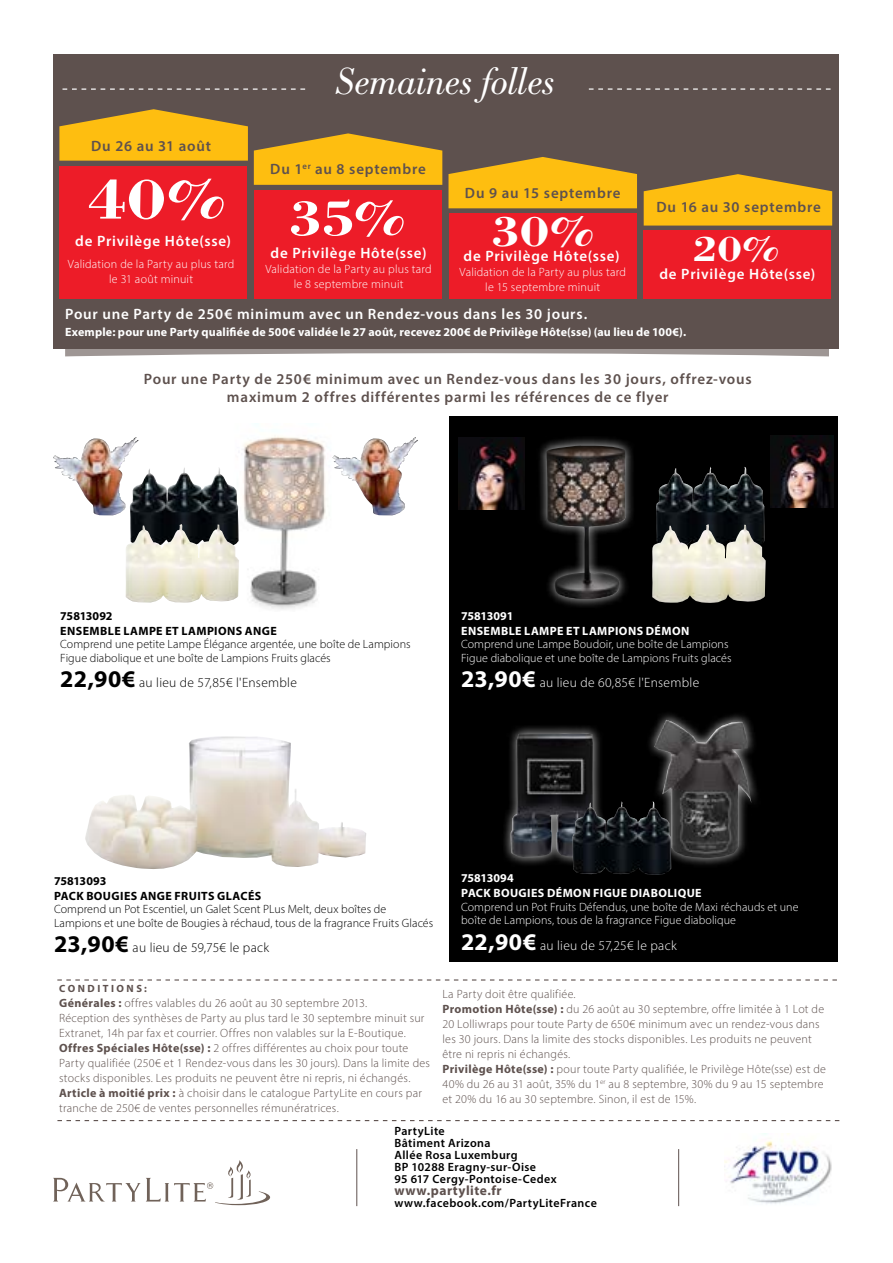
<style>
.page{position:relative;width:893px;height:1263px;background:#fff}
.page>*{position:absolute;margin:0;border:0;box-sizing:border-box;transform-origin:0 0}
.t1{font:700 58.8px "Bodoni Std";color:#fff;scale:1.11 1}
.t2{font:700 51.45px "Bodoni Std";color:#fff;scale:1.11 1}
.t3{font:700 44.1px "Bodoni Std";color:#fff;scale:1.11 1}
.t4{font:italic 39px "Bodoni Std";letter-spacing:-.02em;color:#fff}
.t5{font:700 36.75px "Bodoni Std";color:#fff;scale:1.11 1}
.t6{font:600 15px/18px "Myriad Pro";letter-spacing:.055em;color:#5e514e;text-align:center}
.t7{font:600 15px "Myriad Pro";letter-spacing:.05em;color:#fff}
.t8{font:300 13.5px "Myriad Pro";letter-spacing:.02em;color:#fff}
.t9{font:300 13.5px "Myriad Pro";letter-spacing:.02em;color:#000}
.t10{font:700 13.5px "Myriad Pro";letter-spacing:.035em;color:#5e514e}
.t11{font:300 12px/15px "Myriad Pro";letter-spacing:.02em;color:#5e514e}
.t12{font:300 12px/13.5px "Myriad Pro";letter-spacing:.01em;color:#fff}
.t13{font:300 12px/13.5px "Myriad Pro";letter-spacing:.005em;color:#000}
.t14{font:700 12px/15px "Myriad Pro";letter-spacing:.015em;color:#fff}
.t15{font:600 12px/12px "Myriad Pro";letter-spacing:.035em;color:#000}
.t16{font:700 12px/15px "Myriad Pro";letter-spacing:.03em;color:#000}
.t17{font:700 12px/15px "Myriad Pro";letter-spacing:.035em;color:#fff}
.t18{font:700 10.5px "Myriad Pro";color:#5e514e}
.s1{font-weight:700;font-size:24px}
.s2{font-weight:700}
</style>
<div class="page">
<svg style="left:65px;top:349px;width:764px;height:7px"></svg>
<div style="left:53px;top:54px;width:786px;height:295px;background:#5e514e"></div>
<img style="left:53px;top:437px;width:86px;height:78px">
<div style="left:449px;top:417px;width:389px;height:545px;background:#000"></div>
<img style="left:243px;top:436px;width:83px;height:174px">
<svg style="left:57px;top:979px;width:780px;height:1px"></svg>
<svg style="left:57px;top:1120px;width:782px;height:1px"></svg>
<hr style="left:356px;top:1149px;width:1px;height:57px;background:#5e514e">
<hr style="left:678px;top:1149px;width:1px;height:57px;background:#5e514e">
<svg style="left:53px;top:1160px;width:217px;height:45px"></svg>
<img style="left:725px;top:1133px;width:107px;height:71px">
<img style="left:85px;top:736px;width:281px;height:133px">
<div style="left:645px;top:710px;width:116px;height:158px;background:#fff;opacity:.75"></div>
<img style="left:654px;top:720px;width:97px;height:138px">
<div style="left:502px;top:724px;width:105px;height:142px;background:#fff;opacity:.75"></div>
<img style="left:511px;top:734px;width:86px;height:123px">
<img style="left:572px;top:801px;width:99px;height:74px">
<img style="left:130px;top:467px;width:109px;height:57px">
<img style="left:126px;top:524px;width:113px;height:79px">
<img style="left:332px;top:437px;width:86px;height:78px">
<div style="left:522px;top:425px;width:136px;height:184px;background:#000;opacity:.75"></div>
<img style="left:771px;top:436px;width:63px;height:72px">
<img style="left:459px;top:437px;width:65px;height:72px">
<svg style="left:63px;top:89px;width:242px;height:1px"></svg>
<svg style="left:589px;top:88px;width:242px;height:2px"></svg>
<div style="left:59px;top:166px;width:188px;height:133px;background:#ed1c28"></div>
<div style="left:254px;top:190px;width:188px;height:109px;background:#ed1c28"></div>
<div style="left:449px;top:213px;width:187px;height:86px;background:#ed1c28"></div>
<div style="left:644px;top:230px;width:187px;height:69px;background:#ed1c28"></div>
<img style="left:656px;top:466px;width:109px;height:58px">
<img style="left:652px;top:524px;width:114px;height:79px">
<svg style="left:59px;top:109px;width:189px;height:52px"></svg>
<svg style="left:254px;top:133px;width:188px;height:52px"></svg>
<svg style="left:448px;top:157px;width:189px;height:51px"></svg>
<svg style="left:644px;top:174px;width:188px;height:52px"></svg>
<p class="t6" style="left:91px;top:136px;width:121px">Du 26 au 31 août</p>
<h3 class="t4" style="left:335px;top:60px;width:222px">Semaines folles</h3>
<p class="t6" style="left:270px;top:160px;width:157px">Du 1<sup>er</sup> au 8 septembre</p>
<h1 class="t1" style="left:87px;top:162px;width:131px">40%</h1>
<p class="t6" style="left:465px;top:183px;width:157px">Du 9 au 15 septembre</p>
<h2 class="t2" style="left:288px;top:186px;width:111px">35%</h2>
<p class="t6" style="left:656px;top:198px;width:166px">Du 16 au 30 septembre</p>
<h3 class="t3" style="left:491px;top:204px;width:98px">30%</h3>
<p class="t7" style="left:75px;top:232px;width:158px">de Privilège Hôte(sse)</p>
<h3 class="t5" style="left:693px;top:226px;width:82px">20%</h3>
<p class="t7" style="left:271px;top:244px;width:158px">de Privilège Hôte(sse)</p>
<p class="t7" style="left:463px;top:247px;width:158px">de Privilège Hôte(sse)</p>
<p class="t12" style="left:68px;top:257px;width:168px">Validation de la Party au plus tard</p>
<p class="t12" style="left:109px;top:272px;width:86px">le 31 août minuit</p>
<p class="t12" style="left:265px;top:261px;width:168px;line-height:15px;text-align:center">Validation de la Party au plus tard le 8 septembre minuit</p>
<p class="t12" style="left:460px;top:264px;width:168px;line-height:15px;text-align:center">Validation de la Party au plus tard le 15 septembre minuit</p>
<p class="t7" style="left:65px;top:304px;width:524px">Pour une Party de 250€ minimum avec un Rendez-vous dans les 30 jours.</p>
<p class="t14" style="left:65px;top:324px;width:623px">Exemple: pour une Party qualifiée de 500€ validée le 27 août, recevez 200€ de Privilège Hôte(sse) (au lieu de 100€).</p>
<p class="t7" style="left:659px;top:265px;width:158px">de Privilège Hôte(sse)</p>
<p class="t6" style="left:144px;top:369px;width:609px">Pour une Party de 250€ minimum avec un Rendez-vous dans les 30 jours, offrez-vous maximum 2 offres différentes parmi les références de ce flyer</p>
<p class="t16" style="left:60px;top:608px;width:218px">75813092<br>ENSEMBLE LAMPE ET LAMPIONS ANGE</p>
<p class="t13" style="left:60px;top:637px;width:352px">Comprend une petite Lampe Élégance argentée, une boîte de Lampions<br>Figue diabolique et une boîte de Lampions Fruits glacés</p>
<p class="t9" style="left:60px;top:675px;width:238px"><span class="s1">22,90€</span> au lieu de 57,85€ l'Ensemble</p>
<p class="t17" style="left:461px;top:608px;width:230px">75813091<br>ENSEMBLE LAMPE ET LAMPIONS DÉMON</p>
<p class="t12" style="left:461px;top:637px;width:272px">Comprend une Lampe Boudoir, une boîte de Lampions<br>Figue diabolique et une boîte de Lampions Fruits glacés</p>
<p class="t8" style="left:461px;top:675px;width:240px"><span class="s1">23,90€</span> au lieu de 60,85€ l'Ensemble</p>
<p class="t16" style="left:54px;top:873px;width:209px">75813093<br>PACK BOUGIES ANGE FRUITS GLACÉS</p>
<p class="t13" style="left:54px;top:902px;width:381px">Comprend un Pot Escentiel, un Galet Scent PLus Melt, deux boîtes de<br>Lampions et une boîte de Bougies à réchaud, tous de la fragrance Fruits Glacés</p>
<p class="t9" style="left:54px;top:939px;width:217px"><span class="s1">23,90€</span> au lieu de 59,75€ le pack</p>
<p class="t14" style="left:461px;top:870px;width:242px">75813094<br>PACK BOUGIES DÉMON FIGUE DIABOLIQUE</p>
<p class="t12" style="left:461px;top:900px;width:339px">Comprend un Pot Fruits Défendus, une boîte de Maxi réchauds et une boîte de Lampions, tous de la fragrance Figue diabolique</p>
<p class="t8" style="left:461px;top:937px;width:217px"><span class="s1">22,90€</span> au lieu de 57,25€ le pack</p>
<p class="t18" style="left:59px;top:982px;width:18px">Conditions</p>
<p class="t18" style="left:144px;top:982px;width:4px">:</p>
<p class="t11" style="left:59px;top:996px;width:373px"><span class="s2">Générales :</span> offres valables du 26 août au 30 septembre 2013.<br>Réception des synthèses de Party au plus tard le 30 septembre minuit sur Extranet, 14h par fax et courrier. Offres non valables sur la E-Boutique.<br><span class="s2">Offres Spéciales Hôte(sse) :</span> 2 offres différentes au choix pour toute Party qualifiée (250€ et 1 Rendez-vous dans les 30 jours). Dans la limite des stocks disponibles. Les produits ne peuvent être ni repris, ni échangés.<br><span class="s2">Article à moitié prix :</span> à choisir dans le catalogue PartyLite en cours par tranche de 250€ de ventes personnelles rémunératrices.</p>
<p class="t15" style="left:394px;top:1125px;width:164px">PartyLite<br>Bâtiment Arizona<br>Allée Rosa Luxemburg<br>BP 10288 Eragny-sur-Oise<br>95 617 Cergy-Pontoise-Cedex</p>
<p class="t10" style="left:394px;top:1182px;width:109px">www.partylite.fr</p>
<p class="t15" style="left:394px;top:1197px;width:204px">www.facebook.com/PartyLiteFrance</p>
<p class="t11" style="left:442px;top:986px;width:385px">La Party doit être qualifiée.<br><span class="s2">Promotion Hôte(sse) :</span> du 26 août au 30 septembre, offre limitée à 1 Lot de 20 Lolliwraps pour toute Party de 650€ minimum avec un rendez-vous dans les 30 jours. Dans la limite des stocks disponibles. Les produits ne peuvent être ni repris ni échangés.<br><span class="s2">Privilège Hôte(sse) :</span> pour toute Party qualifiée, le Privilège Hôte(sse) est de 40% du 26 au 31 août, 35% du 1<sup>er</sup> au 8 septembre, 30% du 9 au 15 septembre et 20% du 16 au 30 septembre. Sinon, il est de 15%.</p>
</div>
